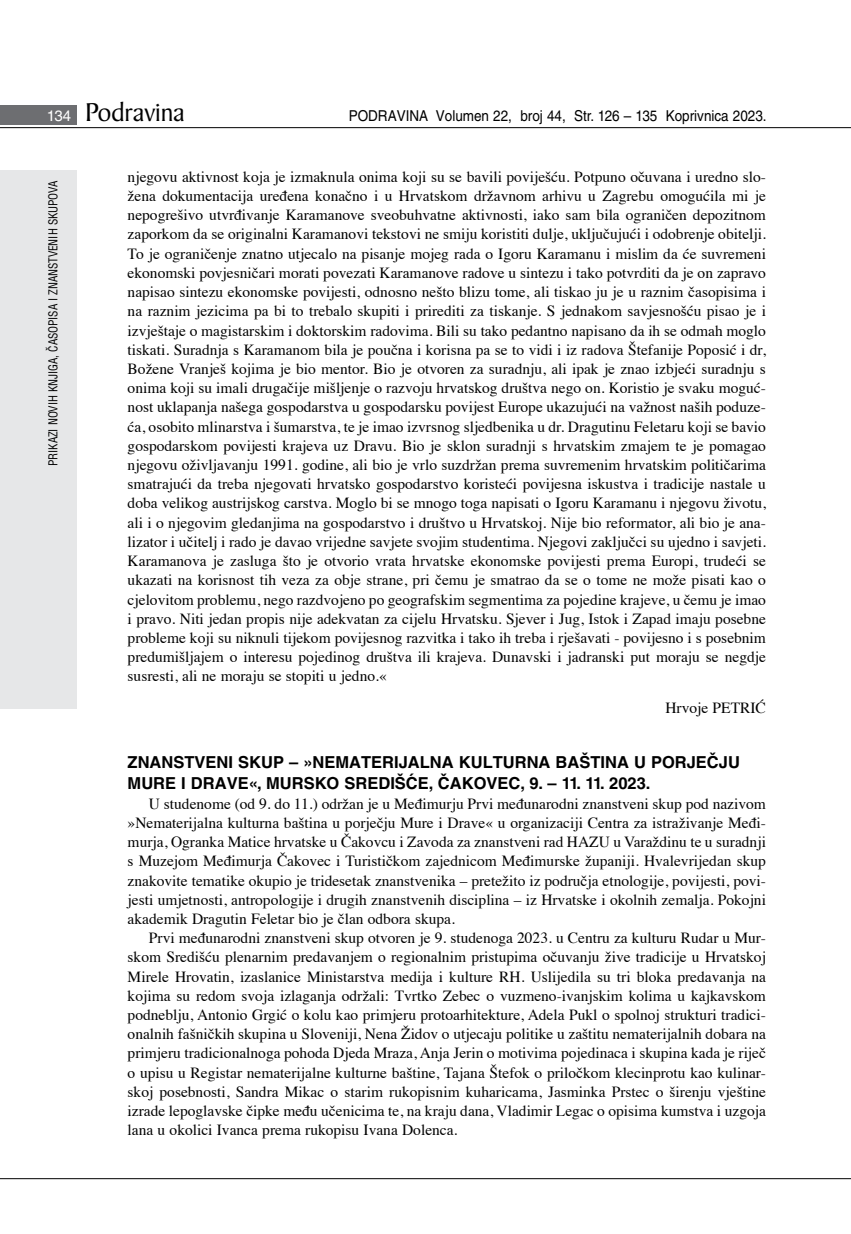
<style>
.page{position:relative;width:851px;height:1234px;background:#fff}
.page>*{position:absolute;margin:0;border:0;box-sizing:border-box;transform-origin:0 0}
.t1{font:27.6px "Baker Signet BT";color:#000}
.t2{font:700 16.5px/21px "Helvetica LT Skin 29";color:#000}
.t3{font:15.45px/19.2px "Times";color:#000;text-align:justify}
.t4{font:15px "Helvetica LT Skin 29";color:#000;scale:.9 1}
.t5{font:condensed 12px "Helvetica LT Skin 29";letter-spacing:-.005em;color:#000;scale:.95 1}
.s1{font-family:"Helvetica LT Skin 29";font-size:15px;color:#fff}
</style>
<div class="page">
<div style="left:0;top:170px;width:77px;height:538px;background:#e6e7e8"></div>
<div style="left:0;top:105px;width:77px;height:19px;background:#6d6e71"></div>
<hr style="left:0;top:127px;width:850px;height:1px;background:#000">
<hr style="left:0;top:1177px;width:850px;height:1px;background:#000">
<h1 class="t1" style="left:47px;top:95px;width:139px"><span class="s1">134</span> Podravina</h1>
<p class="t4" style="left:348px;top:107px;width:466px">PODRAVINA Volumen 22, broj 44, Str. 126 – 135 Koprivnica 2023.</p>
<p class="t5" style="left:46px;top:466px;width:302px;rotate:-90deg">PRIKAZI NOVIH KNJIGA, ČASOPISA I ZNANSTVENIH SKUPOVA</p>
<p class="t3" style="left:128px;top:166px;width:639px">njegovu aktivnost koja je izmaknula onima koji su se bavili poviješću. Potpuno očuvana i uredno slo&shy;žena dokumentacija uređena konačno i u Hrvatskom državnom arhivu u Zagrebu omogućila mi je nepogrešivo utvrđivanje Karamanove sveobuhvatne aktivnosti, iako sam bila ograničen depozitnom zaporkom da se originalni Karamanovi tekstovi ne smiju koristiti dulje, uključujući i odobrenje obitelji.<br>To je ograničenje znatno utjecalo na pisanje mojeg rada o Igoru Karamanu i mislim da će suvremeni ekonomski povjesničari morati povezati Karamanove radove u sintezu i tako potvrditi da je on zapravo napisao sintezu ekonomske povijesti, odnosno nešto blizu tome, ali tiskao ju je u raznim časopisima i na raznim jezicima pa bi to trebalo skupiti i prirediti za tiskanje. S jednakom savjesnošću pisao je i izvještaje o magistarskim i doktorskim radovima. Bili su tako pedantno napisano da ih se odmah moglo tiskati. Suradnja s Karamanom bila je poučna i korisna pa se to vidi i iz radova Štefanije Poposić i dr, Božene Vranješ kojima je bio mentor. Bio je otvoren za suradnju, ali ipak je znao izbjeći suradnju s onima koji su imali drugačije mišljenje o razvoju hrvatskog društva nego on. Koristio je svaku moguć&shy;nost uklapanja našega gospodarstva u gospodarsku povijest Europe ukazujući na važnost naših poduze&shy;ća, osobito mlinarstva i šumarstva, te je imao izvrsnog sljedbenika u dr. Dragutinu Feletaru koji se bavio gospodarskom povijesti krajeva uz Dravu. Bio je sklon suradnji s hrvatskim zmajem te je pomagao njegovu oživljavanju 1991. godine, ali bio je vrlo suzdržan prema suvremenim hrvatskim političarima smatrajući da treba njegovati hrvatsko gospodarstvo koristeći povijesna iskustva i tradicije nastale u doba velikog austrijskog carstva. Moglo bi se mnogo toga napisati o Igoru Karamanu i njegovu životu, ali i o njegovim gledanjima na gospodarstvo i društvo u Hrvatskoj. Nije bio reformator, ali bio je ana&shy;lizator i učitelj i rado je davao vrijedne savjete svojim studentima. Njegovi zaključci su ujedno i savjeti.<br>Karamanova je zasluga što je otvorio vrata hrvatske ekonomske povijesti prema Europi, trudeći se ukazati na korisnost tih veza za obje strane, pri čemu je smatrao da se o tome ne može pisati kao o cjelovitom problemu, nego razdvojeno po geografskim segmentima za pojedine krajeve, u čemu je imao i pravo. Niti jedan propis nije adekvatan za cijelu Hrvatsku. Sjever i Jug, Istok i Zapad imaju posebne probleme koji su niknuli tijekom povijesnog razvitka i tako ih treba i rješavati - povijesno i s posebnim predumišljajem o interesu pojedinog društva ili krajeva. Dunavski i jadranski put moraju se negdje susresti, ali ne moraju se stopiti u jedno.«</p>
<p class="t3" style="left:665px;top:697px;width:102px">Hrvoje PETRIĆ</p>
<p class="t2" style="left:128px;top:751px;width:613px">ZNANSTVENI SKUP – »NEMATERIJALNA KULTURNA BAŠTINA U PORJEČJU<br>MURE I DRAVE«, MURSKO SREDIŠĆE, ČAKOVEC, 9. – 11. 11. 2023.</p>
<p class="t3" style="left:128px;top:792px;width:639px;text-indent:21px">U studenome (od 9. do 11.) održan je u Međimurju Prvi međunarodni znanstveni skup pod nazivom »Nematerijalna kulturna baština u porječju Mure i Drave« u organizaciji Centra za istraživanje Međi&shy;murja, Ogranka Matice hrvatske u Čakovcu i Zavoda za znanstveni rad HAZU u Varaždinu te u suradnji s Muzejom Međimurja Čakovec i Turističkom zajednicom Međimurske županiji. Hvalevrijedan skup znakovite tematike okupio je tridesetak znanstvenika – pretežito iz područja etnologije, povijesti, povi&shy;jesti umjetnosti, antropologije i drugih znanstvenih disciplina – iz Hrvatske i okolnih zemalja. Pokojni akademik Dragutin Feletar bio je član odbora skupa.</p>
<p class="t3" style="left:128px;top:926px;width:639px;text-indent:21px">Prvi međunarodni znanstveni skup otvoren je 9. studenoga 2023. u Centru za kulturu Rudar u Mur&shy;skom Središću plenarnim predavanjem o regionalnim pristupima očuvanju žive tradicije u Hrvatskoj Mirele Hrovatin, izaslanice Ministarstva medija i kulture RH. Uslijedila su tri bloka predavanja na kojima su redom svoja izlaganja održali: Tvrtko Zebec o vuzmeno-ivanjskim kolima u kajkavskom podneblju, Antonio Grgić o kolu kao primjeru protoarhitekture, Adela Pukl o spolnoj strukturi tradici&shy;onalnih fašničkih skupina u Sloveniji, Nena Židov o utjecaju politike u zaštitu nematerijalnih dobara na primjeru tradicionalnoga pohoda Djeda Mraza, Anja Jerin o motivima pojedinaca i skupina kada je riječ o upisu u Registar nematerijalne kulturne baštine, Tajana Štefok o priločkom klecinprotu kao kulinar&shy;skoj posebnosti, Sandra Mikac o starim rukopisnim kuharicama, Jasminka Prstec o širenju vještine izrade lepoglavske čipke među učenicima te, na kraju dana, Vladimir Legac o opisima kumstva i uzgoja lana u okolici Ivanca prema rukopisu Ivana Dolenca.</p>
</div>
